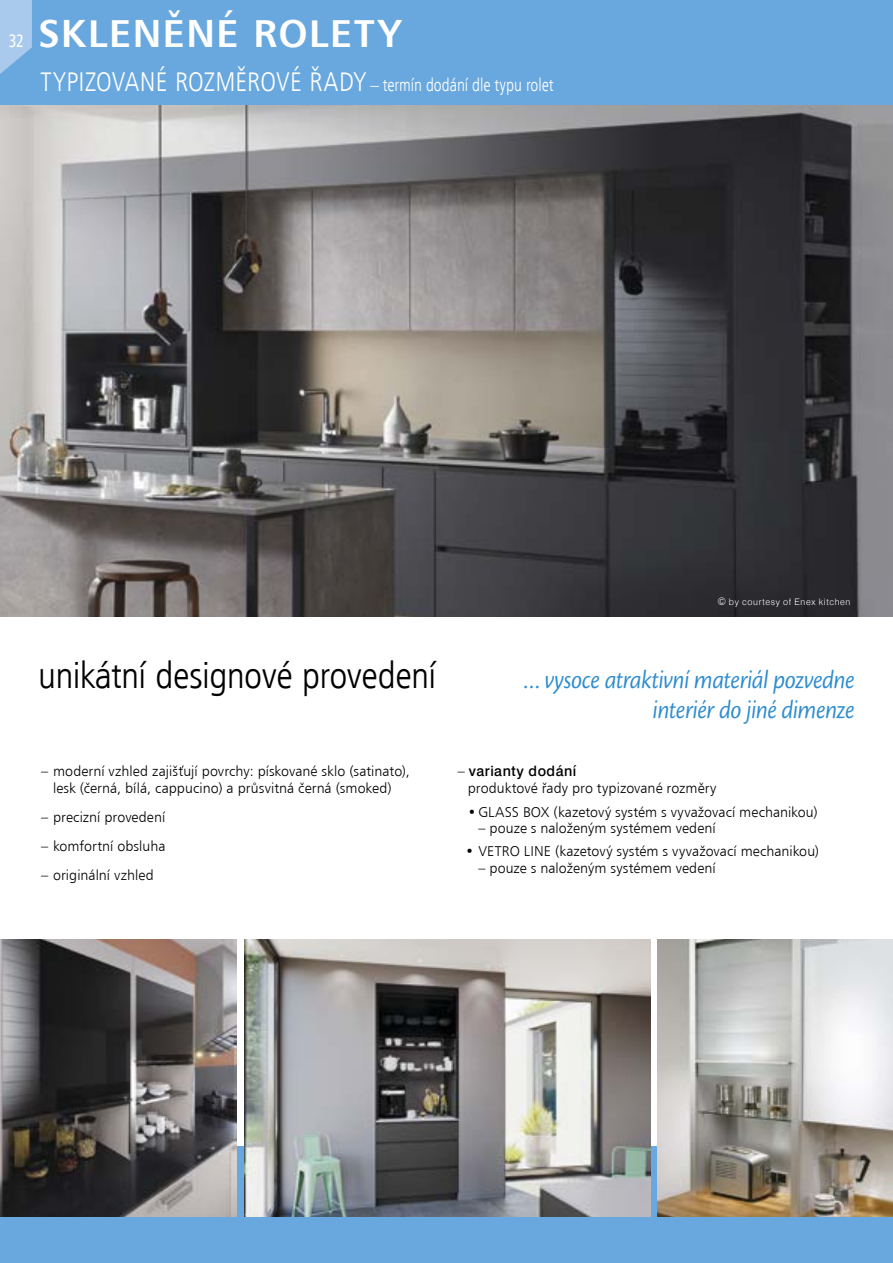
<style>
.page{position:relative;width:893px;height:1263px;background:#fff}
.page>*{position:absolute;margin:0;border:0;box-sizing:border-box;transform-origin:0 0}
.t1{font:39px "Humanist 777 AT Bold B";letter-spacing:.04em;color:#fff}
.t2{font:37.05px "Humanist 777 AT Light Condensed B";letter-spacing:-.015em;color:#000;scale:1.05 1}
.t3{font:27px/30px "Cronos Pro Disp It";letter-spacing:-.005em;color:#2e8cce;text-align:right;scale:.9 1}
.t4{font:18px "Humanist 777 AT Light Condensed B";letter-spacing:-.005em;color:#fff;scale:.95 1}
.t5{font:18px "Humanist 777 AT Roman Condensed B";color:#fff;scale:.9 1}
.t6{font:14.25px/16.5px "Humanist 777 AT Light B";letter-spacing:.005em;color:#000;text-align:center}
.t7{font:500 14.25px "Swiss 721 AT";letter-spacing:.035em;color:#000}
.t8{font:300 9px "Swiss 721 AT";letter-spacing:.07em;color:#fff}
.s1{font-size:27px}
.s2{font-size:10.5px}
.s3{font-size:25.65px}
.s4{font-family:"Humanist 777 AT Light B";font-weight:400}
</style>
<div class="page">
<img style="left:0;top:104px;width:893px;height:513px">
<div style="left:0;top:0;width:893px;height:104px;background:#69a8de"></div>
<svg style="left:0;top:0;width:32px;height:74px"></svg>
<div style="left:0;top:1146px;width:893px;height:117px;background:#69a8de"></div>
<img style="left:0;top:940px;width:237px;height:276px">
<img style="left:658px;top:940px;width:235px;height:276px">
<img style="left:244px;top:940px;width:406px;height:276px">
<p class="t5" style="left:9px;top:29px;width:19px">32</p>
<h1 class="t1" style="left:38px;top:9px;width:365px">SKLENĚNÉ ROLETY</h1>
<p class="t4" style="left:40px;top:73px;width:542px"><span class="s1">TYPIZOVANÉ ROZMĚROVÉ ŘADY</span> – termín dodání dle typu rolet</p>
<p class="t8" style="left:717px;top:596px;width:134px"><span class="s2">©</span> by courtesy of Enex kitchen</p>
<h2 class="t2" style="left:38px;top:652px;width:381px">unikátní designové provedení</h2>
<h3 class="t3" style="left:524px;top:665px;width:369px"><span class="s3">…</span>vysoce atraktivní materiál pozvedne interiér do jiné dimenze</h3>
<p class="t6" style="left:41px;top:763px;width:370px">– moderní vzhled zajišťují povrchy: pískované sklo (satinato), lesk (černá, bílá, cappucino) a průsvitná černá (smoked)</p>
<p class="t6" style="left:41px;top:808px;width:126px">– precizní provedení</p>
<p class="t6" style="left:41px;top:838px;width:126px">– komfortní obsluha</p>
<p class="t6" style="left:41px;top:867px;width:114px">– originální vzhled</p>
<p class="t7" style="left:458px;top:762px;width:120px"><span class="s4">–</span> varianty dodání</p>
<p class="t6" style="left:468px;top:779px;width:250px">produktové řady pro typizované rozměry</p>
<p class="t6" style="left:468px;top:803px;width:352px">•GLASS BOX (kazetový systém s vyvažovací mechanikou)</p>
<p class="t6" style="left:478px;top:820px;width:239px">– pouze s naloženým systémem vedení</p>
<p class="t6" style="left:466px;top:843px;width:355px">• VETRO LINE (kazetový systém s vyvažovací mechanikou)</p>
<p class="t6" style="left:478px;top:859px;width:239px">– pouze s naloženým systémem vedení</p>
</div>
